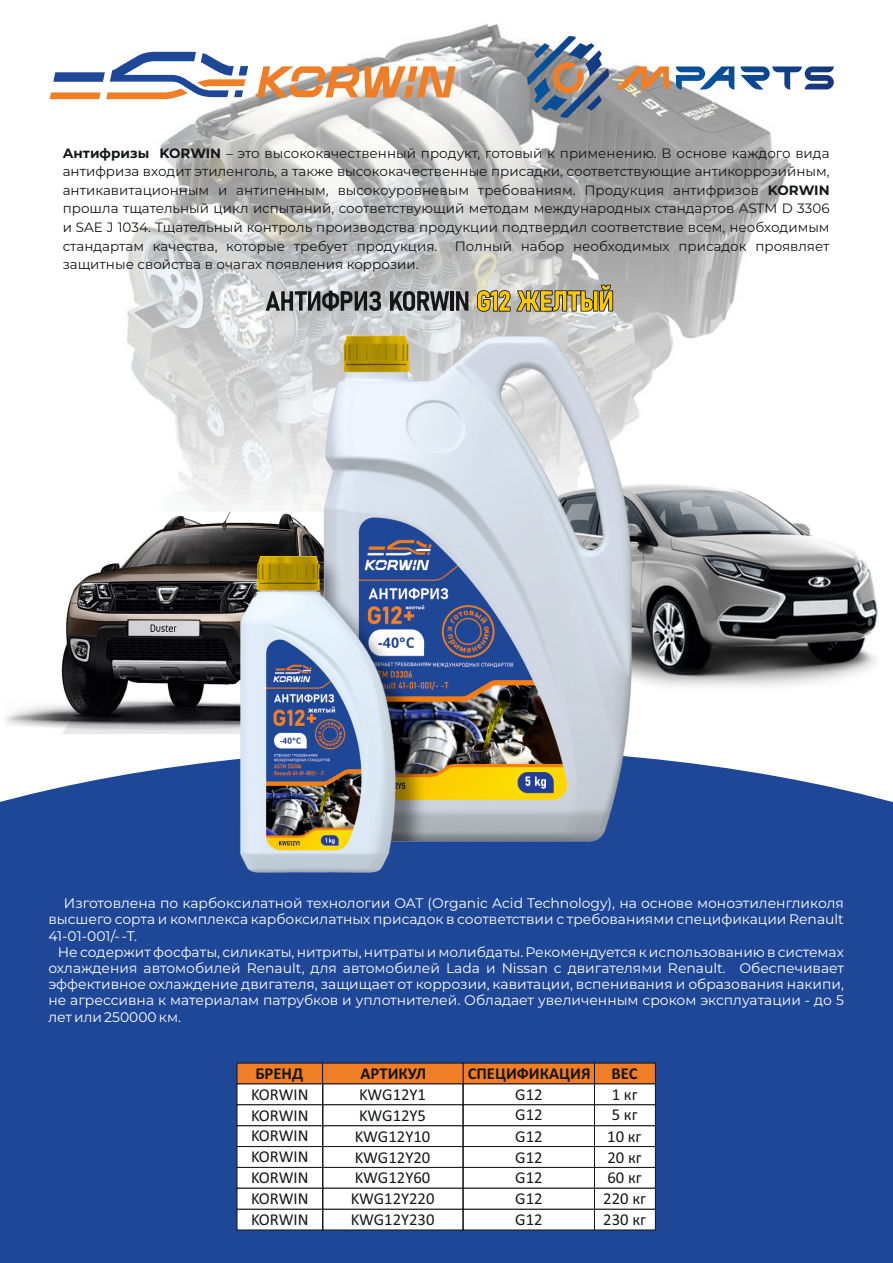
<style>
.page{position:relative;width:893px;height:1263px;background:#fff}
.page>*{position:absolute;margin:0;border:0;box-sizing:border-box;transform-origin:0 0}
.t1{font:16.65px/20.2px "Calibri";color:#151616}
.t2{font:700 16.65px "Calibri";color:#151616}
.t3{font:13.95px/16.2px "Montserrat";color:#fff;text-align:justify}
.t4{font:13.5px/18.6px "Montserrat";color:#151616;text-align:justify}
.s1{font-weight:700}
</style>
<div class="page">
<div style="left:0;top:760px;width:893px;height:503px;background:#1e4797"></div>
<img style="left:94px;top:24px;width:698px;height:489px">
<svg style="left:257px;top:66px;width:198px;height:31px"></svg>
<svg style="left:50px;top:52px;width:198px;height:47px"></svg>
<svg style="left:676px;top:66px;width:158px;height:24px"></svg>
<svg style="left:616px;top:66px;width:53px;height:24px"></svg>
<svg style="left:527px;top:36px;width:82px;height:82px;background:#858e9c"></svg>
<hr style="left:290px;top:291px;width:3px;height:20px;background:#151616">
<svg style="left:266px;top:291px;width:26px;height:20px"></svg>
<hr style="left:299px;top:293px;width:3px;height:18px;background:#151616">
<svg style="left:295px;top:291px;width:12px;height:4px"></svg>
<svg style="left:308px;top:291px;width:73px;height:20px"></svg>
<svg style="left:390px;top:291px;width:59px;height:20px"></svg>
<hr style="left:450px;top:291px;width:4px;height:20px;background:#151616">
<svg style="left:456px;top:291px;width:12px;height:20px"></svg>
<svg style="left:236px;top:1062px;width:420px;height:169px"></svg>
<svg style="left:477px;top:285px;width:136px;height:27px;background:#b7a358"></svg>
<img style="left:649px;top:396px;width:231px;height:369px">
<img style="left:5px;top:513px;width:297px;height:220px">
<img style="left:302px;top:323px;width:347px;height:538px">
<img style="left:324px;top:542px;width:123px;height:299px">
<img style="left:228px;top:556px;width:172px;height:324px">
<p class="t4" style="left:63px;top:143px;width:768px"><span class="s1">Антифризы KORWIN</span> – это высококачественный продукт, готовый к применению. В основе каждого вида антифриза входит этиленголь, а также высококачественные присадки, соответствующие антикоррозийным, антикавитационным и антипенным, высокоуровневым требованиям. Продукция антифризов <span class="s1">KORWIN </span>прошла тщательный цикл испытаний, соответствующий методам международных стандартов ASTM D 3306 и SAE J 1034. Тщательный контроль производства продукции подтвердил соответствие всем, необходимым стандартам качества, которые требует продукция.</p>
<p class="t4" style="left:455px;top:236px;width:376px">Полный набор необходимых присадок проявляет</p>
<p class="t4" style="left:63px;top:255px;width:357px">защитные свойства в очагах появления коррозии.</p>
<p class="t3" style="left:48px;top:895px;width:797px;text-indent:16px">Изготовлена по карбоксилатной технологии OAT (Organic Acid Technology), на основе моноэтиленгликоля высшего сорта и комплекса карбоксилатных присадок в соответствии с требованиями спецификации Renault 41-01-001/- -T.</p>
<p class="t3" style="left:48px;top:944px;width:797px;text-indent:10px">Не содержит фосфаты, силикаты, нитриты, нитраты и молибдаты. Рекомендуется к использованию в системах охлаждения автомобилей Renault, для автомобилей Lada и Nissan с двигателями Renault. Обеспечивает эффективное охлаждение двигателя, защищает от коррозии, кавитации, вспенивания и образования накипи, не агрессивна к материалам патрубков и уплотнителей. Обладает увеличенным сроком эксплуатации - до 5 лет или 250000 км.</p>
<p class="t2" style="left:255px;top:1066px;width:49px">БРЕНД</p>
<p class="t1" style="left:251px;top:1085px;width:59px">KORWIN</p>
<p class="t1" style="left:251px;top:1106px;width:59px">KORWIN</p>
<p class="t2" style="left:361px;top:1066px;width:67px">АРТИКУЛ</p>
<p class="t2" style="left:468px;top:1067px;width:124px">СПЕЦИФИКАЦИЯ</p>
<p class="t2" style="left:612px;top:1066px;width:27px">ВЕС</p>
<p class="t1" style="left:612px;top:1085px;width:27px">1 кг<br>5 кг</p>
<p class="t1" style="left:359px;top:1085px;width:68px">KWG12Y1</p>
<p class="t1" style="left:515px;top:1085px;width:29px">G12<br>G12</p>
<p class="t1" style="left:359px;top:1106px;width:68px">KWG12Y5</p>
<p class="t1" style="left:251px;top:1127px;width:59px">KORWIN</p>
<p class="t1" style="left:355px;top:1127px;width:77px">KWG12Y10</p>
<p class="t1" style="left:515px;top:1127px;width:29px">G12</p>
<p class="t1" style="left:607px;top:1127px;width:36px">10 кг</p>
<p class="t1" style="left:251px;top:1148px;width:59px">KORWIN</p>
<p class="t1" style="left:251px;top:1190px;width:59px">KORWIN</p>
<p class="t1" style="left:251px;top:1169px;width:59px">KORWIN</p>
<p class="t1" style="left:251px;top:1210px;width:59px">KORWIN</p>
<p class="t1" style="left:355px;top:1148px;width:77px">KWG12Y20</p>
<p class="t1" style="left:351px;top:1190px;width:85px">KWG12Y220</p>
<p class="t1" style="left:355px;top:1169px;width:77px">KWG12Y60</p>
<p class="t1" style="left:351px;top:1211px;width:85px">KWG12Y230</p>
<p class="t1" style="left:515px;top:1148px;width:29px">G12</p>
<p class="t1" style="left:515px;top:1190px;width:29px">G12</p>
<p class="t1" style="left:515px;top:1169px;width:29px">G12</p>
<p class="t1" style="left:515px;top:1211px;width:29px">G12</p>
<p class="t1" style="left:607px;top:1148px;width:36px">20 кг</p>
<p class="t1" style="left:603px;top:1190px;width:44px">220 кг</p>
<p class="t1" style="left:607px;top:1169px;width:36px">60 кг</p>
<p class="t1" style="left:603px;top:1211px;width:44px">230 кг</p>
</div>
